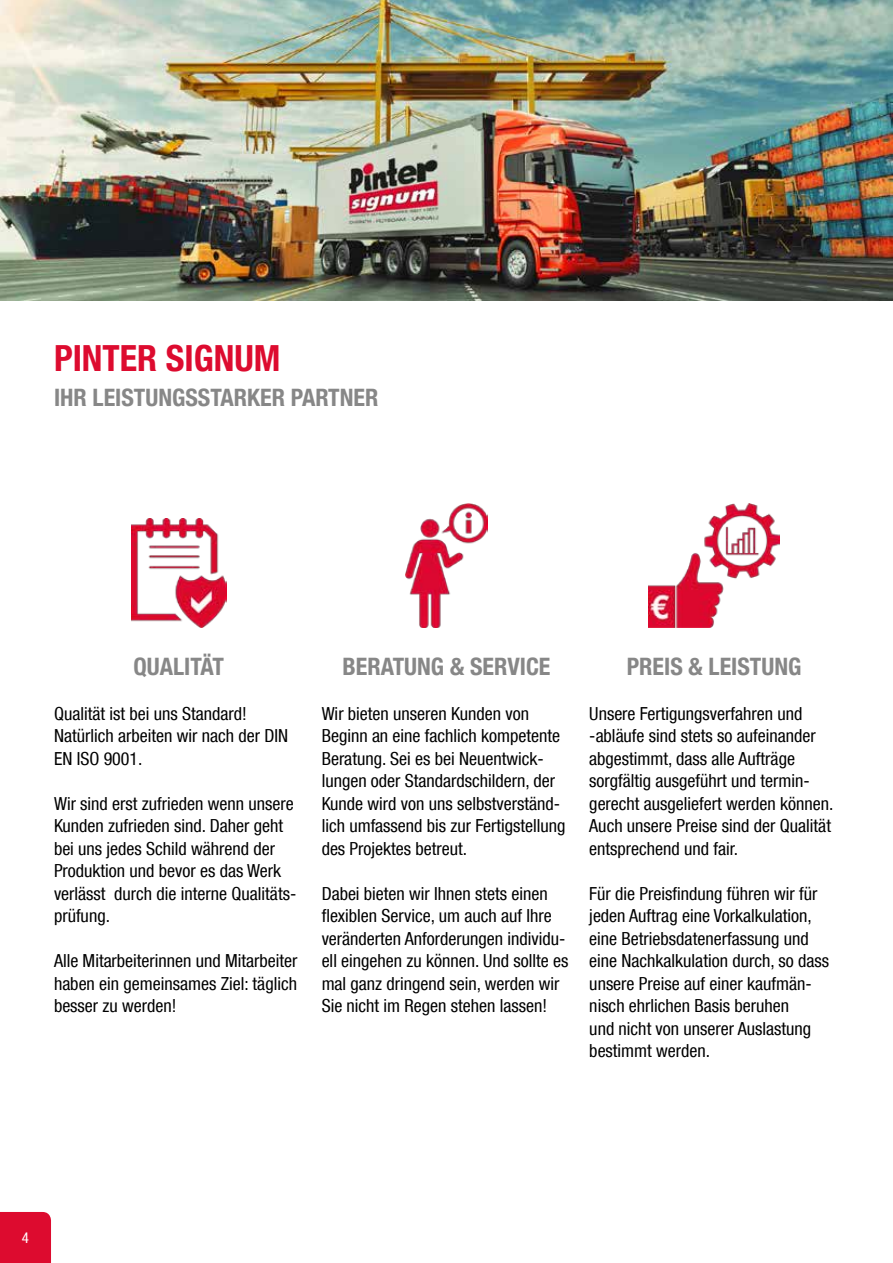
<style>
.page{position:relative;width:893px;height:1263px;background:#fff}
.page>*{position:absolute;margin:0;border:0;box-sizing:border-box;transform-origin:0 0}
.t1{font:700 condensed 36px "Helvetica Neue LT Com";color:#dd0b2f}
.t2{font:700 condensed 24px "Helvetica Neue LT Com";color:#878787}
.t3{font:condensed 18px/22.5px "Helvetica Neue LT Com";color:#000}
.t4{font:condensed 15px "Helvetica Neue LT Com";color:#fff}
</style>
<div class="page">
<div style="left:0;top:1212px;width:51px;height:51px;background:#dd0b2f"></div>
<img style="left:0;top:0;width:893px;height:300px">
<img style="left:648px;top:504px;width:132px;height:123px">
<img style="left:131px;top:518px;width:95px;height:109px">
<img style="left:405px;top:504px;width:83px;height:123px">
<h1 class="t1" style="left:54px;top:337px;width:228px">PINTER SIGNUM</h1>
<h2 class="t2" style="left:54px;top:383px;width:326px">IHR LEISTUNGSSTARKER PARTNER</h2>
<h2 class="t2" style="left:133px;top:652px;width:92px">QUALITÄT</h2>
<p class="t3" style="left:54px;top:702px;width:236px">Qualität ist bei uns Standard!<br>Natürlich arbeiten wir nach der DIN<br>EN ISO 9001.</p>
<p class="t3" style="left:54px;top:792px;width:244px">Wir sind erst zufrieden wenn unsere<br>Kunden zufrieden sind. Daher geht bei uns jedes Schild während der<br>Produktion und bevor es das Werk verlässt durch die interne Qualitäts&shy;prüfung.</p>
<p class="t3" style="left:54px;top:949px;width:245px;text-align:justify">Alle Mitarbeiterinnen und Mitarbeiter haben ein gemeinsames Ziel: täglich besser zu werden!</p>
<h2 class="t2" style="left:342px;top:652px;width:209px">BERATUNG &amp; SERVICE</h2>
<p class="t3" style="left:322px;top:702px;width:245px">Wir bieten unseren Kunden von Beginn an eine fachlich kompetente Beratung. Sei es bei Neuentwick&shy;lungen oder Standardschildern, der Kunde wird von uns selbstverständ&shy;lich umfassend bis zur Fertigstellung des Projektes betreut.</p>
<p class="t3" style="left:322px;top:882px;width:248px">Dabei bieten wir Ihnen stets einen flexiblen Service, um auch auf Ihre veränderten Anforderungen individu&shy;ell eingehen zu können. Und sollte es mal ganz dringend sein, werden wir Sie nicht im Regen stehen lassen!</p>
<h2 class="t2" style="left:627px;top:652px;width:176px">PREIS &amp; LEISTUNG</h2>
<p class="t3" style="left:589px;top:702px;width:246px">Unsere Fertigungsverfahren und -abläufe sind stets so aufeinander abgestimmt, dass alle Aufträge sorgfältig ausgeführt und termin&shy;gerecht ausgeliefert werden können.<br>Auch unsere Preise sind der Qualität entsprechend und fair.</p>
<p class="t3" style="left:589px;top:882px;width:241px">Für die Preisfindung führen wir für jeden Auftrag eine Vorkalkulation, eine Betriebsdatenerfassung und eine Nachkalkulation durch, so dass unsere Preise auf einer kaufmän&shy;nisch ehrlichen Basis beruhen<br>und nicht von unserer Auslastung bestimmt werden.</p>
<p class="t4" style="left:22px;top:1229px;width:9px">4</p>
</div>
